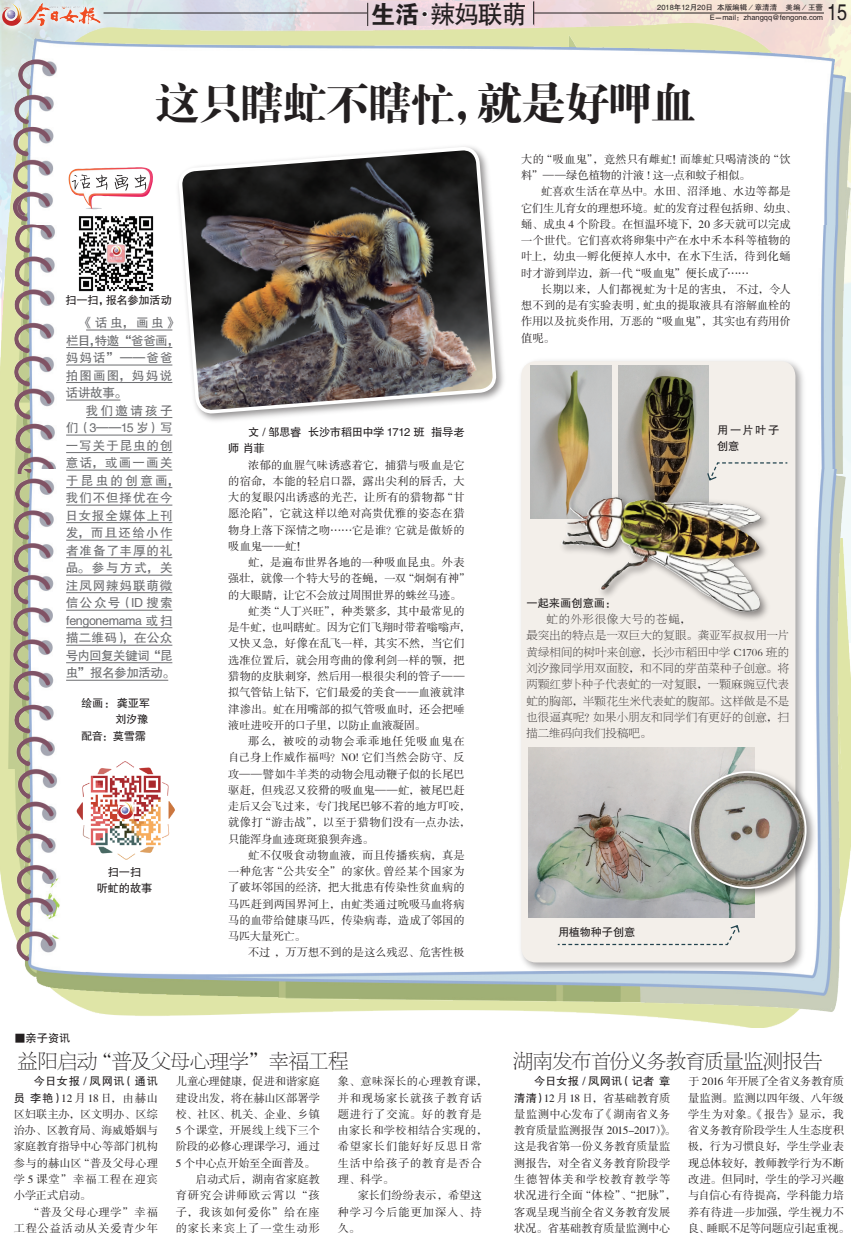
<style>
.page{position:relative;width:851px;height:1241px;background:#fff}
.page>*{position:absolute;margin:0;border:0;box-sizing:border-box;transform-origin:0 0}
.t1{font:45px "FZDBSJW GB1 0";letter-spacing:-.045em;color:#231f20}
.t2{font:25px "FZHTJW GB1 0";color:#231f20}
.t3{font:22.62px "FZHTJW GB1 0";color:#231f20;scale:.8 1}
.t4{font:20px "FZBSJW GB1 0";letter-spacing:-.02em;color:#231f20}
.t5{font:12.5px/17.5px "FZHTJW GB1 0";letter-spacing:.08em;color:#6c6d70}
.t6{font:11.25px/16.2px "FZSSJW GB1 0";letter-spacing:.005em;color:#231f20;text-align:justify}
.t7{font:11.25px/16.2px "FZBSJW GB1 0";letter-spacing:.025em;color:#231f20}
.t8{font:11.25px/16.2px "FZSSJW GB1 0";letter-spacing:.075em;color:#231f20;text-align:right}
.t9{font:11.25px/16.2px "FZHTJW GB1 0";letter-spacing:-.015em;color:#231f20;text-align:center}
.t10{font:11.25px "FZSSJW GB1 0";letter-spacing:.08em;color:#231f20}
.t11{font:11.25px/16.2px "FZHTJW GB1 0";letter-spacing:-.04em;color:#231f20}
.t12{font:11.25px "FZSSJW GB1 0";letter-spacing:-.02em;color:#231f20}
.t13{font:11.25px "FZSSJW GB1 0";letter-spacing:.03em;color:#231f20}
.t14{font:11.25px "FZSSJW GB1 0";letter-spacing:-.015em;color:#231f20}
.t15{font:11.25px "FZSSJW GB1 0";letter-spacing:-.025em;color:#231f20}
.t16{font:11.25px "FZHTJW GB1 0";letter-spacing:.015em;color:#231f20}
.t17{font:11.25px "FZHTJW GB1 0";letter-spacing:.055em;color:#231f20}
.t18{font:7.5px "FZHTJW GB1 0";color:#231f20}
.s1{font-family:"FZDHTJW GB1 0"}
.s2{font-size:22.5px}
.s3{font-family:"FZHTJW GB1 0"}
</style>
<div class="page">
<img style="left:109px;top:0;width:741px;height:24px">
<img style="left:99px;top:1013px;width:697px;height:14px">
<img style="left:0;top:224px;width:850px;height:245px">
<img style="left:0;top:469px;width:850px;height:544px">
<div style="left:517px;top:356px;width:290px;height:618px;background:#231f20;opacity:.4"></div>
<div style="left:521px;top:361px;width:274px;height:601px;background:#f3efea;border-radius:15px"></div>
<img style="left:0;top:29px;width:850px;height:195px">
<hr style="left:86px;top:329px;width:86px;height:1px;background:#6c6d70">
<hr style="left:66px;top:347px;width:106px;height:1px;background:#6c6d70">
<hr style="left:66px;top:364px;width:106px;height:1px;background:#6c6d70">
<hr style="left:66px;top:382px;width:106px;height:1px;background:#6c6d70">
<hr style="left:66px;top:399px;width:54px;height:1px;background:#6c6d70">
<hr style="left:86px;top:417px;width:86px;height:1px;background:#6c6d70">
<hr style="left:66px;top:434px;width:106px;height:1px;background:#6c6d70">
<hr style="left:66px;top:452px;width:106px;height:1px;background:#6c6d70">
<hr style="left:66px;top:469px;width:106px;height:1px;background:#6c6d70">
<hr style="left:66px;top:487px;width:106px;height:1px;background:#6c6d70">
<hr style="left:66px;top:504px;width:106px;height:1px;background:#6c6d70">
<hr style="left:66px;top:522px;width:106px;height:1px;background:#6c6d70">
<hr style="left:66px;top:539px;width:106px;height:1px;background:#6c6d70">
<hr style="left:66px;top:557px;width:106px;height:1px;background:#6c6d70">
<hr style="left:66px;top:574px;width:106px;height:1px;background:#6c6d70">
<hr style="left:66px;top:592px;width:106px;height:1px;background:#6c6d70">
<hr style="left:66px;top:609px;width:106px;height:1px;background:#6c6d70">
<hr style="left:66px;top:627px;width:106px;height:1px;background:#6c6d70">
<hr style="left:66px;top:644px;width:106px;height:1px;background:#6c6d70">
<hr style="left:66px;top:662px;width:106px;height:1px;background:#6c6d70">
<hr style="left:66px;top:679px;width:102px;height:1px;background:#6c6d70">
<img style="left:73px;top:211px;width:85px;height:85px">
<div style="left:72px;top:755px;width:111px;height:112px;background:#fff"></div>
<img style="left:76px;top:761px;width:99px;height:99px">
<img style="left:354px;top:1px;width:13px;height:25px">
<hr style="left:103px;top:13px;width:720px;height:1px;background:#231f20">
<img style="left:367px;top:1px;width:167px;height:25px">
<svg style="left:533px;top:1px;width:1px;height:24px"></svg>
<svg style="left:422px;top:11px;width:5px;height:6px"></svg>
<svg style="left:367px;top:3px;width:1px;height:23px"></svg>
<svg style="left:0;top:0;width:18px;height:35px"></svg>
<img style="left:2px;top:3px;width:16px;height:23px">
<svg style="left:18px;top:0;width:91px;height:35px;background:#dfd7d2"></svg>
<img style="left:24px;top:3px;width:26px;height:21px">
<img style="left:67px;top:167px;width:86px;height:43px">
<svg style="left:72px;top:174px;width:74px;height:16px"></svg>
<div style="left:174px;top:142px;width:333px;height:283px;background:#231f20;opacity:.5"></div>
<img style="left:179px;top:148px;width:316px;height:341px">
<svg style="left:557px;top:925px;width:183px;height:20px"></svg>
<img style="left:530px;top:366px;width:81px;height:152px">
<img style="left:618px;top:366px;width:90px;height:114px">
<div style="left:557px;top:493px;width:214px;height:130px;background:#231f20;opacity:.5"></div>
<img style="left:561px;top:480px;width:194px;height:68px">
<img style="left:528px;top:747px;width:226px;height:170px">
<div style="left:685px;top:767px;width:133px;height:133px;background:#231f20;opacity:.5"></div>
<img style="left:690px;top:772px;width:115px;height:115px;border-radius:50%">
<div style="left:689px;top:771px;width:117px;height:117px;border:2px solid #fff;border-radius:50%"></div>
<svg style="left:706px;top:461px;width:82px;height:20px"></svg>
<h2 class="t2" style="left:370px;top:0;width:157px"><span class="s1">生活</span><span class="s2">·</span>辣妈联萌</h2>
<p class="t18" style="left:709px;top:13px;width:115px">E－mail：zhangqq@fengone.com</p>
<p class="t18" style="left:657px;top:3px;width:167px">2018年12月20日 本版编辑／章清清 美编／王蕾</p>
<h3 class="t3" style="left:826px;top:0;width:27px">15</h3>
<h1 class="t1" style="left:155px;top:80px;width:541px">这只瞎虻不瞎忙，就是好呷血</h1>
<p class="t9" style="left:65px;top:292px;width:108px">扫一扫，报名参加活动</p>
<p class="t5" style="left:66px;top:314px;width:115px;text-indent:14px">《话虫，画虫》栏目，特邀“爸爸画，妈妈话”——爸爸拍图画图，妈妈说话讲故事。</p>
<p class="t5" style="left:65px;top:402px;width:115px;text-indent:21px">我们邀请孩子们（3——15 岁）写一写关于昆虫的创意话，或画一画关于昆虫的创意画，我们不但择优在今日女报全媒体上刊发，而且还给小作者准备了丰厚的礼品。参与方式，关注凤网辣妈联萌微信公众号（ID 搜索fengonemama 或扫描二维码），在公众号内回复关键词“昆虫”报名参加活动。</p>
<p class="t9" style="left:81px;top:695px;width:71px">绘画：龚亚军</p>
<p class="t9" style="left:115px;top:711px;width:35px">刘汐豫</p>
<p class="t9" style="left:81px;top:728px;width:66px">配音：莫雪霈</p>
<p class="t9" style="left:97px;top:864px;width:57px">扫一扫<br>听虻的故事</p>
<p class="t9" style="left:15px;top:1030px;width:57px">■亲子资讯</p>
<p class="t11" style="left:228px;top:424px;width:238px;text-indent:20px">文 / 邹思睿 长沙市稻田中学 1712 班 指导老师 肖菲</p>
<p class="t6" style="left:228px;top:457px;width:238px;text-indent:20px">浓郁的血腥气味诱惑着它，捕猎与吸血是它的宿命，本能的轻启口器，露出尖利的唇舌，大大的复眼闪出诱惑的光芒，让所有的猎物都“甘愿沦陷”，它就这样以绝对高贵优雅的姿态在猎物身上落下深情之吻……它是谁？它就是傲娇的吸血鬼——虻！</p>
<p class="t6" style="left:248px;top:554px;width:218px">虻，是遍布世界各地的一种吸血昆虫。外表</p>
<p class="t6" style="left:228px;top:571px;width:243px">强壮，就像一个特大号的苍蝇，一双“炯炯有神”</p>
<p class="t6" style="left:228px;top:587px;width:235px">的大眼睛，让它不会放过周围世界的蛛丝马迹。</p>
<p class="t6" style="left:248px;top:603px;width:218px">虻类“人丁兴旺”，种类繁多，其中最常见的</p>
<p class="t6" style="left:228px;top:619px;width:243px">是牛虻，也叫瞎虻。因为它们飞翔时带着嗡嗡声，</p>
<p class="t6" style="left:228px;top:636px;width:238px">又快又急，好像在乱飞一样，其实不然，当它们</p>
<p class="t6" style="left:228px;top:652px;width:238px">选准位置后，就会用弯曲的像利剑一样的颚，把</p>
<p class="t6" style="left:228px;top:668px;width:238px">猎物的皮肤刺穿，然后用一根很尖利的管子——</p>
<p class="t6" style="left:228px;top:684px;width:238px">拟气管钻上钻下，它们最爱的美食——血液就津</p>
<p class="t6" style="left:228px;top:701px;width:238px">津渗出。虻在用嘴部的拟气管吸血时，还会把唾</p>
<p class="t14" style="left:228px;top:719px;width:199px">液吐进咬开的口子里，以防止血液凝固。</p>
<p class="t10" style="left:248px;top:735px;width:218px">那么，被咬的动物会乖乖地任凭吸血鬼在</p>
<p class="t6" style="left:228px;top:749px;width:238px">自己身上作威作福吗？NO! 它们当然会防守、反</p>
<p class="t6" style="left:228px;top:766px;width:238px">攻——譬如牛羊类的动物会甩动鞭子似的长尾巴</p>
<p class="t6" style="left:228px;top:782px;width:238px">驱赶，但残忍又狡猾的吸血鬼——虻，被尾巴赶</p>
<p class="t12" style="left:228px;top:800px;width:243px">走后又会飞过来，专门找尾巴够不着的地方叮咬，</p>
<p class="t6" style="left:228px;top:814px;width:243px">就像打“游击战”，以至于猎物们没有一点办法，</p>
<p class="t6" style="left:228px;top:831px;width:147px">只能浑身血迹斑斑狼狈奔逃。</p>
<p class="t6" style="left:248px;top:847px;width:218px">虻不仅吸食动物血液，而且传播疾病，真是</p>
<p class="t13" style="left:228px;top:865px;width:238px">一种危害“公共安全”的家伙。曾经某个国家为</p>
<p class="t6" style="left:228px;top:879px;width:238px">了破坏邻国的经济，把大批患有传染性贫血病的</p>
<p class="t6" style="left:228px;top:896px;width:238px">马匹赶到两国界河上，由虻类通过吮吸马血将病</p>
<p class="t6" style="left:228px;top:912px;width:238px">马的血带给健康马匹，传染病毒，造成了邻国的</p>
<p class="t6" style="left:228px;top:928px;width:79px">马匹大量死亡。</p>
<p class="t6" style="left:248px;top:944px;width:218px">不过 ，万万想不到的是这么残忍、危害性极</p>
<p class="t6" style="left:521px;top:151px;width:271px">大的“吸血鬼”，竟然只有雌虻！而雄虻只喝清淡的“饮料”——绿色植物的汁液 ! 这一点和蚊子相似。</p>
<p class="t6" style="left:521px;top:184px;width:276px;text-align:left;text-indent:20px">虻喜欢生活在草丛中。水田、沼泽地、水边等都是它们生儿育女的理想环境。虻的发育过程包括卵、幼虫、蛹、成虫 4 个阶段。在恒温环境下，20 多天就可以完成一个世代。它们喜欢将卵集中产在水中禾本科等植物的叶上，幼虫一孵化便掉人水中，在水下生活，待到化蛹时才游到岸边，新一代“吸血鬼”便长成了……</p>
<p class="t6" style="left:521px;top:281px;width:271px;text-indent:20px">长期以来，人们都视虻为十足的害虫， 不过，令人想不到的是有实验表明 , 虻虫的提取液具有溶解血栓的作用以及抗炎作用，万恶的“吸血鬼”，其实也有药用价值呢。</p>
<p class="t9" style="left:717px;top:422px;width:64px;text-align:left">用一片叶子创意</p>
<p class="t9" style="left:526px;top:595px;width:91px">一起来画创意画：</p>
<p class="t7" style="left:526px;top:611px;width:264px;text-indent:20px">虻的外形很像大号的苍蝇，<br>最突出的特点是一双巨大的复眼。龚亚军叔叔用一片黄绿相间的树叶来创意，长沙市稻田中学 C1706 班的刘汐豫同学用双面胶，和不同的芽苗菜种子创意。将两颗红萝卜种子代表虻的一对复眼，一颗麻豌豆代表虻的胸部，半颗花生米代表虻的腹部。这样做是不是也很逼真呢？如果小朋友和同学们有更好的创意，扫描二维码向我们投稿吧。</p>
<p class="t9" style="left:558px;top:924px;width:79px">用植物种子创意</p>
<h3 class="t4" style="left:17px;top:1050px;width:332px">益阳启动“普及父母心理学”幸福工程</h3>
<h3 class="t4" style="left:513px;top:1050px;width:311px">湖南发布首份义务教育质量监测报告</h3>
<p class="t17" style="left:34px;top:1075px;width:126px">今日女报 / 凤网讯（通讯</p>
<p class="t6" style="left:14px;top:1090px;width:146px"><span class="s3">员 李艳）</span>12 月18 日，由赫山区妇联主办，区文明办、区综治办、区教育局、海威婚姻与家庭教育指导中心等部门机构参与的赫山区“普及父母心理学 5 课堂”幸福工程在迎宾小学正式启动。</p>
<p class="t8" style="left:14px;top:1203px;width:146px">“普及父母心理学”幸福<br>工程公益活动从关爱青少年</p>
<p class="t6" style="left:176px;top:1073px;width:146px">儿童心理健康，促进和谐家庭</p>
<p class="t6" style="left:176px;top:1090px;width:146px">建设出发，将在赫山区部署学</p>
<p class="t6" style="left:176px;top:1106px;width:146px">校、社区、机关、企业、乡镇</p>
<p class="t6" style="left:176px;top:1122px;width:146px">5 个课堂，开展线上线下三个</p>
<p class="t6" style="left:176px;top:1138px;width:146px">阶段的必修心理课学习，通过</p>
<p class="t15" style="left:176px;top:1156px;width:141px">5 个中心点开始至全面普及。</p>
<p class="t6" style="left:196px;top:1171px;width:126px">启动式后，湖南省家庭教</p>
<p class="t10" style="left:176px;top:1189px;width:146px">育研究会讲师欧云霄以“孩</p>
<p class="t10" style="left:176px;top:1205px;width:146px">子，我该如何爱你”给在座</p>
<p class="t8" style="left:176px;top:1220px;width:146px">的家长来宾上了一堂生动形</p>
<p class="t8" style="left:337px;top:1073px;width:151px;text-align:left">象、意味深长的心理教育课，并和现场家长就孩子教育话题进行了交流。好的教育是由家长和学校相结合实现的，希望家长们能好好反思日常生活中给孩子的教育是否合理、科学。</p>
<p class="t6" style="left:337px;top:1187px;width:146px;text-indent:20px">家长们纷纷表示，希望这种学习今后能更加深入、持久。</p>
<p class="t16" style="left:534px;top:1075px;width:137px">今日女报 / 凤网讯（记者 章</p>
<p class="t6" style="left:514px;top:1090px;width:163px;text-align:left"><span class="s3">清清）</span>12 月 18 日，省基础教育质量监测中心发布了《湖南省义务教育质量监测报告（2015-2017）》。这是我省第一份义务教育质量监测报告，对全省义务教育阶段学生德智体美和学校教育教学等状况进行全面“体检”、“把脉”，客观呈现当前全省义务教育发展状况。省基础教育质量监测中心</p>
<p class="t6" style="left:688px;top:1073px;width:163px;text-align:left">于 2016 年开展了全省义务教育质量监测。监测以四年级、八年级学生为对象。《报告》显示，我省义务教育阶段学生人生态度积极，行为习惯良好，学生学业表现总体较好，教师教学行为不断改进。但同时，学生的学习兴趣与自信心有待提高，学科能力培养有待进一步加强，学生视力不良、睡眠不足等问题应引起重视。</p>
</div>
